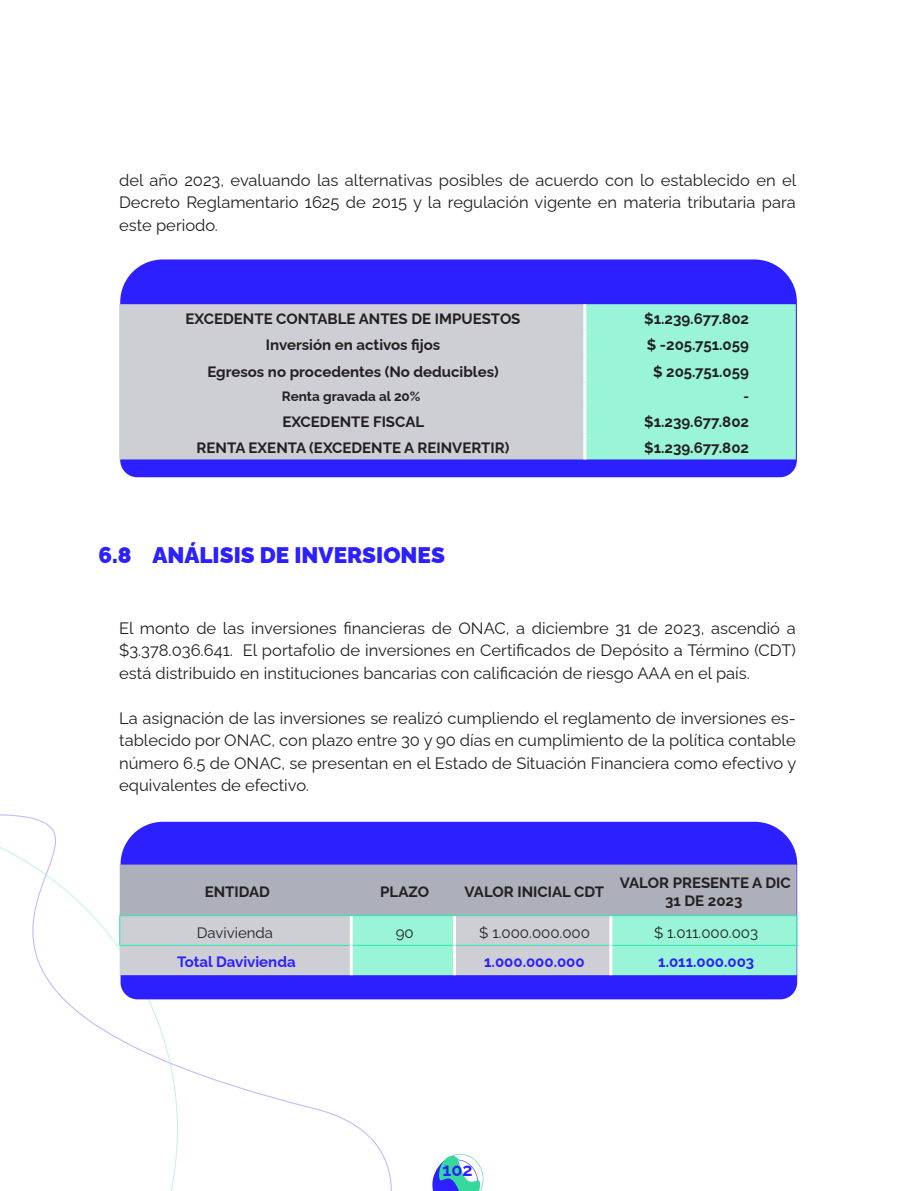
<style>
.page{position:relative;width:915px;height:1191px;background:#fff}
.page>*{position:absolute;margin:0;border:0;box-sizing:border-box;transform-origin:0 0}
.t1{font:900 22.5px "Raleway";color:#2d20ff}
.t2{font:700 18px "Raleway";color:#2d20ff}
.t3{font:16.5px/22.5px "Raleway";color:#231f20;text-align:justify}
.t4{font:700 15px/18px "Raleway";color:#231f20;text-align:center}
.t5{font:700 15px "Raleway";color:#2d20ff}
.t6{font:15px "Raleway";color:#231f20}
.t7{font:700 13.5px "Raleway";color:#231f20}
</style>
<div class="page">
<svg style="left:432px;top:1154px;width:51px;height:37px"></svg>
<svg style="left:178px;top:999px;width:214px;height:192px"></svg>
<svg style="left:0;top:814px;width:178px;height:377px"></svg>
<svg style="left:0;top:821px;width:171px;height:370px"></svg>
<div style="left:120px;top:821px;width:676px;height:178px;background:#2d20ff"></div>
<div style="left:120px;top:259px;width:676px;height:218px;background:#2d20ff"></div>
<div style="left:119px;top:304px;width:464px;height:155px;background:#cecfd5"></div>
<div style="left:586px;top:304px;width:209px;height:155px;background:#99f4d8"></div>
<hr style="left:583px;top:304px;width:3px;height:26px;background:#fff">
<hr style="left:583px;top:330px;width:3px;height:26px;background:#fff">
<hr style="left:583px;top:356px;width:3px;height:26px;background:#fff">
<hr style="left:583px;top:382px;width:3px;height:25px;background:#fff">
<hr style="left:583px;top:407px;width:3px;height:26px;background:#fff">
<hr style="left:583px;top:433px;width:3px;height:26px;background:#fff">
<svg style="left:119px;top:864px;width:677px;height:111px;background:#afc8c8"></svg>
<hr style="left:610px;top:915px;width:187px;height:1px;background:#35eab1">
<hr style="left:612px;top:945px;width:185px;height:1px;background:#35eab1">
<hr style="left:349px;top:916px;width:3px;height:29px;background:#fff">
<hr style="left:453px;top:916px;width:3px;height:29px;background:#fff">
<hr style="left:609px;top:916px;width:3px;height:29px;background:#fff">
<hr style="left:349px;top:945px;width:3px;height:30px;background:#fff">
<hr style="left:453px;top:945px;width:3px;height:30px;background:#fff">
<hr style="left:609px;top:945px;width:3px;height:30px;background:#fff">
<p class="t3" style="left:119px;top:167px;width:678px">del año 2023, evaluando las alternativas posibles de acuerdo con lo establecido en el Decreto Reglamentario 1625 de 2015 y la regulación vigente en materia tributaria para este periodo.</p>
<p class="t4" style="left:185px;top:308px;width:336px">EXCEDENTE CONTABLE ANTES DE IMPUESTOS</p>
<p class="t4" style="left:644px;top:308px;width:106px">$1.239.677.802</p>
<p class="t4" style="left:266px;top:334px;width:176px">Inversión en activos fijos</p>
<p class="t4" style="left:646px;top:334px;width:104px">$ -205.751.059</p>
<p class="t4" style="left:207px;top:360px;width:293px">Egresos no procedentes (No deducibles)</p>
<p class="t4" style="left:653px;top:360px;width:97px">$ 205.751.059</p>
<p class="t7" style="left:282px;top:386px;width:140px">Renta gravada al 20%</p>
<p class="t7" style="left:743px;top:386px;width:7px">-</p>
<p class="t4" style="left:282px;top:411px;width:143px">EXCEDENTE FISCAL</p>
<p class="t4" style="left:644px;top:411px;width:106px">$1.239.677.802</p>
<p class="t4" style="left:196px;top:437px;width:314px">RENTA EXENTA (EXCEDENTE A REINVERTIR)</p>
<p class="t4" style="left:644px;top:437px;width:106px">$1.239.677.802</p>
<h1 class="t1" style="left:98px;top:537px;width:348px">6.8 ANÁLISIS DE INVERSIONES</h1>
<p class="t3" style="left:119px;top:614px;width:678px">El monto de las inversiones financieras de ONAC, a diciembre 31 de 2023, ascendió a $3.378.036.641. El portafolio de inversiones en Certificados de Depósito a Término (CDT) está distribuido en instituciones bancarias con calificación de riesgo AAA en el país.</p>
<p class="t3" style="left:119px;top:704px;width:678px">La asignación de las inversiones se realizó cumpliendo el reglamento de inversiones es&shy;tablecido por ONAC, con plazo entre 30 y 90 días en cumplimiento de la política contable número 6.5 de ONAC, se presentan en el Estado de Situación Financiera como efectivo y equivalentes de efectivo.</p>
<p class="t4" style="left:205px;top:881px;width:67px">ENTIDAD</p>
<p class="t4" style="left:380px;top:881px;width:50px">PLAZO</p>
<p class="t4" style="left:464px;top:881px;width:141px">VALOR INICIAL CDT</p>
<p class="t4" style="left:619px;top:872px;width:172px">VALOR PRESENTE A DIC<br>31 DE 2023</p>
<p class="t6" style="left:197px;top:920px;width:78px">Davivienda</p>
<p class="t6" style="left:395px;top:920px;width:19px">90</p>
<p class="t6" style="left:479px;top:920px;width:112px">$ 1.000.000.000</p>
<p class="t6" style="left:654px;top:920px;width:105px">$ 1.011.000.003</p>
<p class="t5" style="left:177px;top:950px;width:120px">Total Davivienda</p>
<p class="t5" style="left:484px;top:950px;width:102px">1.000.000.000</p>
<p class="t5" style="left:658px;top:950px;width:97px">1.011.000.003</p>
<p class="t2" style="left:442px;top:1155px;width:32px">102</p>
</div>
